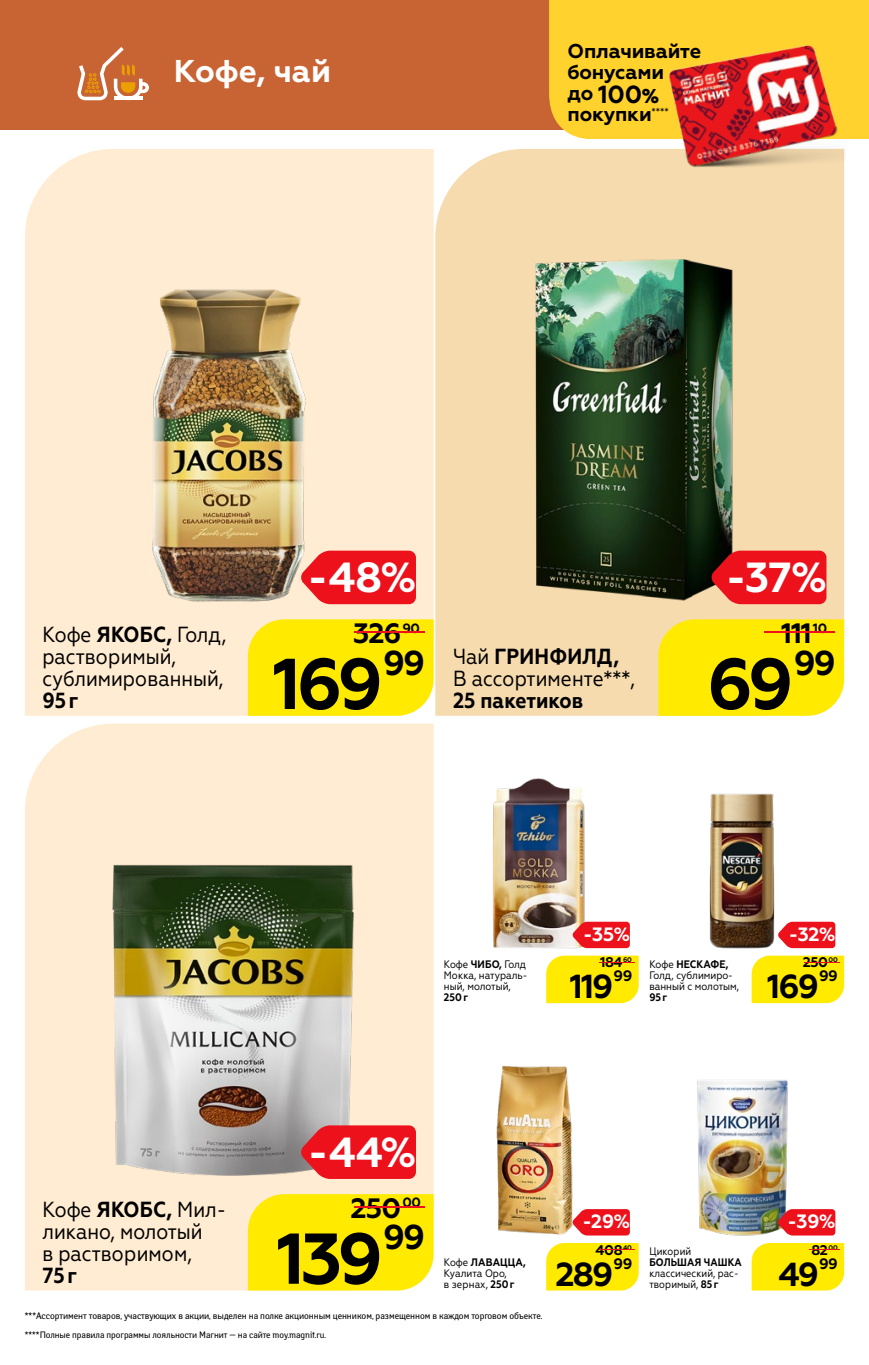
<style>
.page{position:relative;width:869px;height:1365px;background:#fff}
.page>*{position:absolute;margin:0;border:0;box-sizing:border-box;transform-origin:0 0}
.Цена_больше{font:700 71.75px "Geometria";letter-spacing:-.065em;color:#000}
.Скидка_больше{font:700 42px "Geometria";color:#fff}
.Цена_коп_больше{font:700 34.48px "Geometria";color:#000}
.Цена{font:700 33.25px "Geometria";letter-spacing:-.05em;color:#000}
.t1{font:700 31.5px "Geometria";color:#fff}
.Цена_старая_больше{font:700 28px "Geometria";letter-spacing:-.035em;color:#000}
.t2{font:700 24.68px "Geometria";color:#000}
.t3{font:21.88px/21.9px "Geometria Narrow";color:#000}
.t4{font:700 19.95px/21px "Geometria";letter-spacing:-.01em;color:#000}
.Скидка{font:700 19.25px "Geometria";color:#fff}
.Цена_коп{font:700 15.05px "Geometria";letter-spacing:-.04em;color:#000}
.Цена_старая{font:700 14px "Geometria";letter-spacing:-.03em;color:#000}
.Цена_старая_коп_боль{font:700 13.47px "Geometria";color:#000}
.t5{font:10.85px/10.8px "Geometria Narrow";color:#000}
.t6{font:9.45px "Yanus C";letter-spacing:-.005em;color:#000;scale:.95 1}
.t7{font:9.28px "Yanus C";letter-spacing:-.005em;color:#000;scale:.95 1}
.Цена_старая_коп{font:700 6.65px "Geometria";letter-spacing:-.03em;color:#000}
.s1{font-size:19.95px}
.s2{font-weight:800;font-size:19.95px}
.s3{font-weight:700}
</style>
<div class="page">
<div style="left:25px;top:149px;width:408px;height:566px;background:#ffecd2"></div>
<img style="left:142px;top:284px;width:171px;height:322px">
<svg style="left:300px;top:550px;width:116px;height:54px;background:#ee282f"></svg>
<div style="left:248px;top:619px;width:185px;height:96px;background:#ffea00"></div>
<hr style="left:354px;top:631px;width:70px;height:2px;background:#ed111c">
<div style="left:25px;top:723px;width:408px;height:567px;background:#ffecd2"></div>
<img style="left:66px;top:854px;width:331px;height:330px">
<svg style="left:300px;top:1125px;width:116px;height:53px;background:#e7212a"></svg>
<div style="left:248px;top:1193px;width:185px;height:97px;background:#ffea00"></div>
<hr style="left:354px;top:1206px;width:70px;height:1px;background:#ed111c">
<div style="left:435px;top:149px;width:408px;height:566px;background:#f6dbaf"></div>
<img style="left:461px;top:255px;width:347px;height:346px">
<svg style="left:710px;top:550px;width:116px;height:54px;background:#e01b22"></svg>
<div style="left:658px;top:619px;width:185px;height:96px;background:#ffea00"></div>
<hr style="left:764px;top:631px;width:70px;height:2px;background:#ed111c">
<img style="left:492px;top:778px;width:135px;height:171px">
<svg style="left:572px;top:921px;width:57px;height:27px;background:#ec2a32"></svg>
<svg style="left:546px;top:955px;width:92px;height:48px;background:#fee90b"></svg>
<hr style="left:598px;top:961px;width:36px;height:1px;background:#ed111c">
<img style="left:496px;top:1065px;width:131px;height:171px">
<svg style="left:572px;top:1208px;width:57px;height:27px;background:#ef303a"></svg>
<div style="left:546px;top:1243px;width:92px;height:47px;background:#ffea00"></div>
<hr style="left:598px;top:1248px;width:36px;height:1px;background:#ed111c">
<img style="left:709px;top:793px;width:112px;height:156px">
<svg style="left:777px;top:921px;width:58px;height:27px;background:#ef3039"></svg>
<svg style="left:751px;top:955px;width:92px;height:48px;background:#fee90c"></svg>
<hr style="left:804px;top:961px;width:35px;height:1px;background:#ed111c">
<img style="left:697px;top:1080px;width:91px;height:155px">
<svg style="left:777px;top:1208px;width:58px;height:27px;background:#e32730"></svg>
<div style="left:751px;top:1243px;width:92px;height:47px;background:#ffea00"></div>
<hr style="left:808px;top:1248px;width:31px;height:1px;background:#ed111c">
<div style="left:0;top:0;width:868px;height:129px;background:#c86433"></div>
<svg style="left:77px;top:47px;width:72px;height:53px"></svg>
<div style="left:549px;top:0;width:319px;height:139px;background:#ffd22e"></div>
<img style="left:626px;top:34px;width:224px;height:140px">
<p class="t1" style="left:174px;top:52px;width:159px">Кофе, чай</p>
<p class="t4" style="left:567px;top:41px;width:135px">Оплачивайте бонусами</p>
<p class="t2" style="left:567px;top:79px;width:92px"><span class="s1">до</span> 100<span class="s2">%</span></p>
<p class="t4" style="left:567px;top:103px;width:102px">покупки<sup>****</sup></p>
<p class="t3" style="left:42px;top:623px;width:185px">Кофе <span class="s3">ЯКОБС,</span> Голд, растворимый, сублимированный,<br><span class="s3">95 г</span></p>
<p class="Скидка_больше" style="left:307px;top:552px;width:111px">-48%</p>
<p class="Цена_старая_больше" style="left:353px;top:616px;width:50px">326</p>
<p class="Цена_старая_коп_боль" style="left:402px;top:619px;width:19px">90</p>
<p class="Цена_больше" style="left:272px;top:641px;width:112px">169</p>
<p class="Цена_коп_больше" style="left:383px;top:642px;width:43px">99</p>
<p class="t3" style="left:453px;top:645px;width:183px">Чай <span class="s3">ГРИНФИЛД,<br></span>В ассортименте***,<br><span class="s3">25 пакетиков</span></p>
<p class="Скидка_больше" style="left:725px;top:552px;width:103px">-37%</p>
<p class="Цена_старая_больше" style="left:780px;top:616px;width:32px">111</p>
<p class="Цена_старая_коп_боль" style="left:812px;top:619px;width:16px">10</p>
<p class="Цена_больше" style="left:706px;top:641px;width:88px">69</p>
<p class="Цена_коп_больше" style="left:793px;top:642px;width:43px">99</p>
<p class="t5" style="left:444px;top:958px;width:85px">Кофе <span class="s3">ЧИБО,</span> Голд<br>Мокка, натураль&shy;ный, молотый,<br><span class="s3">250 г</span></p>
<p class="Скидка" style="left:583px;top:922px;width:49px">-35%</p>
<p class="Цена_старая" style="left:599px;top:954px;width:24px">184</p>
<p class="Цена_старая_коп" style="left:623px;top:955px;width:10px">60</p>
<p class="Цена" style="left:569px;top:966px;width:45px">119</p>
<p class="Цена_коп" style="left:613px;top:967px;width:20px">99</p>
<p class="t5" style="left:649px;top:958px;width:91px">Кофе <span class="s3">НЕСКАФЕ,<br></span>Голд, сублимиро&shy;ванный с молотым,<br><span class="s3">95 г</span></p>
<p class="Скидка" style="left:788px;top:922px;width:49px">-32%</p>
<p class="Цена_старая" style="left:802px;top:954px;width:27px">250</p>
<p class="Цена_старая_коп" style="left:828px;top:955px;width:11px">00</p>
<p class="Цена" style="left:767px;top:966px;width:53px">169</p>
<p class="Цена_коп" style="left:818px;top:967px;width:20px">99</p>
<p class="t3" style="left:42px;top:1198px;width:185px">Кофе <span class="s3">ЯКОБС,</span> Мил&shy;ликано, молотый<br>в растворимом,<br><span class="s3">75 г</span></p>
<p class="Скидка_больше" style="left:308px;top:1126px;width:110px">-44%</p>
<p class="Цена_старая_больше" style="left:350px;top:1191px;width:52px">250</p>
<p class="Цена_старая_коп_боль" style="left:402px;top:1194px;width:20px">00</p>
<p class="Цена_больше" style="left:276px;top:1215px;width:108px">139</p>
<p class="Цена_коп_больше" style="left:383px;top:1216px;width:43px">99</p>
<p class="t5" style="left:444px;top:1256px;width:83px">Кофе <span class="s3">ЛАВАЦЦА,<br></span>Куалита Оро,<br>в зернах, <span class="s3">250 г</span></p>
<p class="Скидка" style="left:582px;top:1209px;width:49px">-29%</p>
<p class="Цена_старая" style="left:595px;top:1241px;width:28px">408</p>
<p class="Цена_старая_коп" style="left:623px;top:1242px;width:10px">40</p>
<p class="Цена" style="left:555px;top:1253px;width:60px">289</p>
<p class="Цена_коп" style="left:613px;top:1254px;width:20px">99</p>
<p class="t5" style="left:649px;top:1245px;width:94px">Цикорий<br><span class="s3">БОЛЬШАЯ ЧАШКА </span>классический, рас&shy;творимый, <span class="s3">85 г</span></p>
<p class="Скидка" style="left:787px;top:1209px;width:50px">-39%</p>
<p class="Цена_старая" style="left:811px;top:1241px;width:18px">82</p>
<p class="Цена_старая_коп" style="left:828px;top:1242px;width:11px">00</p>
<p class="Цена" style="left:778px;top:1253px;width:42px">49</p>
<p class="Цена_коп" style="left:818px;top:1254px;width:20px">99</p>
<p class="t6" style="left:25px;top:1309px;width:546px">***Ассортимент товаров, участвующих в акции, выделен на полке акционным ценником, размещенном в каждом торговом объекте.</p>
<p class="t7" style="left:25px;top:1328px;width:318px">****Полные правила программы лояльности Магнит — на сайте moy.magnit.ru.</p>
</div>
